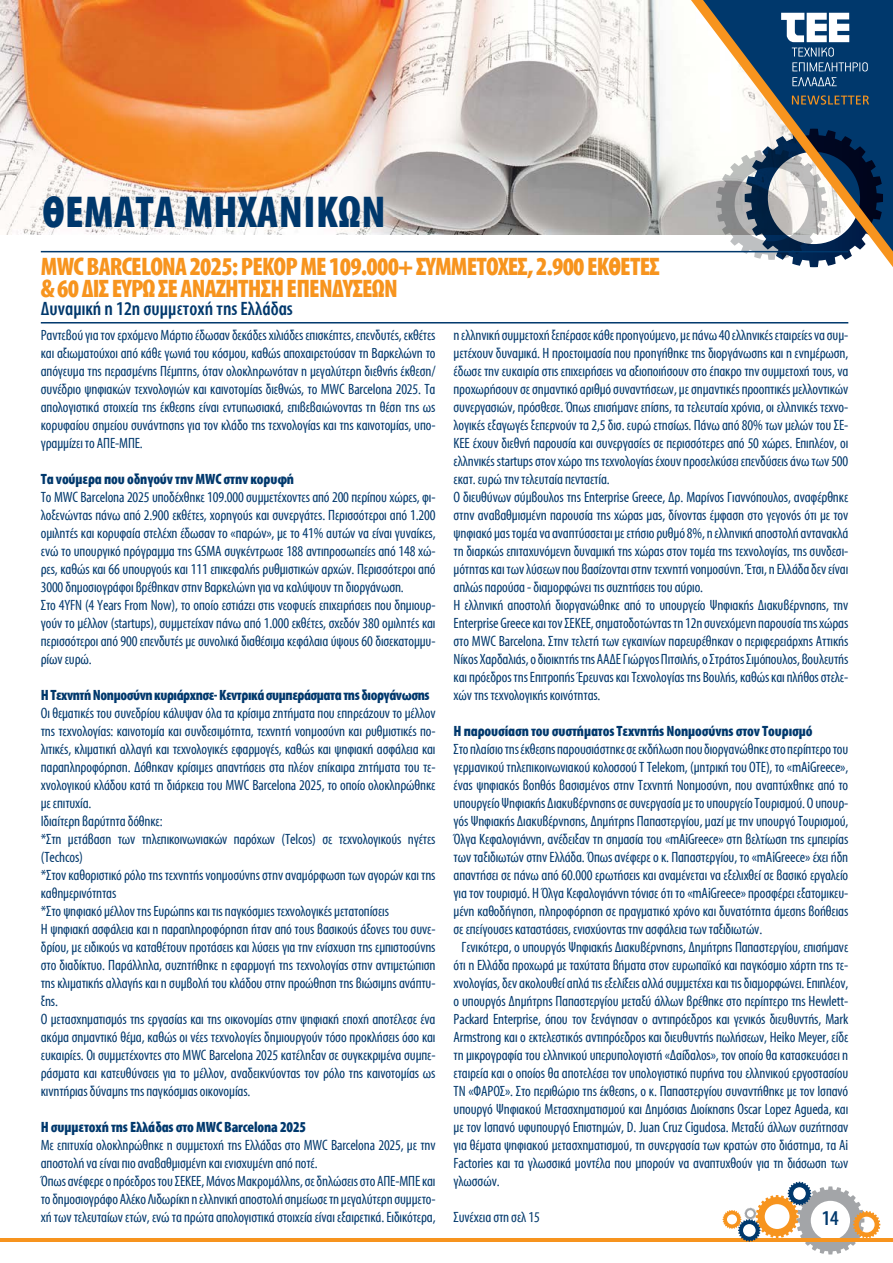
<style>
.page{position:relative;width:893px;height:1263px;background:#fff}
.page>*{position:absolute;margin:0;border:0;box-sizing:border-box;transform-origin:0 0}
.t1{font:700 45px "Myriad Condensed Greek";letter-spacing:.01em;color:#00386c}
.t2{font:700 25.5px/22.5px "Myriad Condensed Greek";letter-spacing:-.03em;color:#f7941e}
.t3{font:500 21px "Myriad Condensed Greek";color:#00386c}
.t4{font:500 19.5px "Myriad Condensed Greek";color:#00386c}
.t5{font:15px/18px "Myriad Condensed Greek";letter-spacing:-.01em;color:#00386c}
.t6{font:700 15px "Myriad Condensed Greek";letter-spacing:-.01em;color:#00386c}
.t7{font:700 15px "Myriad Condensed Greek";letter-spacing:-.03em;color:#00386c}
</style>
<div class="page">
<hr style="left:0;top:1238px;width:893px;height:3px;background:#f7941e">
<svg style="left:723px;top:1182px;width:157px;height:72px"></svg>
<img style="left:0;top:0;width:691px;height:234px">
<svg style="left:691px;top:0;width:202px;height:267px"></svg>
<svg style="left:792px;top:95px;width:77px;height:10px"></svg>
<svg style="left:781px;top:13px;width:87px;height:58px"></svg>
<svg style="left:792px;top:77px;width:45px;height:9px"></svg>
<hr style="left:41px;top:322px;width:807px;height:1px;background:#00386c">
<hr style="left:41px;top:251px;width:807px;height:1px;background:#00386c">
<h1 class="t1" style="left:43px;top:189px;width:345px">ΘΕΜΑΤΑ ΜΗΧΑΝΙΚΩΝ</h1>
<h2 class="t2" style="left:41px;top:256px;width:620px">MWC BARCELONA 2025: ΡΕΚΟΡ ΜΕ 109.000+ ΣΥΜΜΕΤΟΧΕΣ, 2.900 ΕΚΘΕΤΕΣ &amp; 60 ΔΙΣ ΕΥΡΩ ΣΕ ΑΝΑΖΗΤΗΣΗ ΕΠΕΝΔΥΣΕΩΝ</h2>
<h3 class="t4" style="left:41px;top:299px;width:254px">Δυναμική η 12η συμμετοχή της Ελλάδας</h3>
<p class="t5" style="left:41px;top:326px;width:396px;text-align:justify">Ραντεβού για τον ερχόμενο Μάρτιο έδωσαν δεκάδες χιλιάδες επισκέπτες, επενδυτές, εκθέτες και αξιωματούχοι από κάθε γωνιά του κόσμου, καθώς αποχαιρετούσαν τη Βαρκελώνη το απόγευμα της περασμένης Πέμπτης, όταν ολοκληρωνόταν η μεγαλύτερη διεθνής έκθεση/ συνέδριο ψηφιακών τεχνολογιών και καινοτομίας διεθνώς, το MWC Barcelona 2025. Τα απολογιστικά στοιχεία της έκθεσης είναι εντυπωσιακά, επιβεβαιώνοντας τη θέση της ως κορυφαίου σημείου συνάντησης για τον κλάδο της τεχνολογίας και της καινοτομίας, υπο&shy;γραμμίζει το ΑΠΕ-ΜΠΕ.</p>
<p class="t6" style="left:41px;top:471px;width:255px">Τα νούμερα που οδηγούν την MWC στην κορυφή</p>
<p class="t5" style="left:41px;top:488px;width:396px">Το MWC Barcelona 2025 υποδέχθηκε 109.000 συμμετέχοντες από 200 περίπου χώρες, φι&shy;λοξενώντας πάνω από 2.900 εκθέτες, χορηγούς και συνεργάτες. Περισσότεροι από 1.200 ομιλητές και κορυφαία στελέχη έδωσαν το «παρών», με το 41% αυτών να είναι γυναίκες, ενώ το υπουργικό πρόγραμμα της GSMA συγκέντρωσε 188 αντιπροσωπείες από 148 χώ&shy;ρες, καθώς και 66 υπουργούς και 111 επικεφαλής ρυθμιστικών αρχών. Περισσότεροι από 3000 δημοσιογράφοι βρέθηκαν στην Βαρκελώνη για να καλύψουν τη διοργάνωση.<br>Στο 4YFN (4 Years From Now), το οποίο εστιάζει στις νεοφυείς επιχειρήσεις που δημιουρ&shy;γούν το μέλλον (startups), συμμετείχαν πάνω από 1.000 εκθέτες, σχεδόν 380 ομιλητές και περισσότεροι από 900 επενδυτές με συνολικά διαθέσιμα κεφάλαια ύψους 60 δισεκατομμυ&shy;ρίων ευρώ.</p>
<p class="t7" style="left:41px;top:687px;width:390px">Η Τεχνητή Νοημοσύνη κυριάρχησε- Κεντρικά συμπεράσματα της διοργάνωσης</p>
<p class="t5" style="left:41px;top:704px;width:396px">Οι θεματικές του συνεδρίου κάλυψαν όλα τα κρίσιμα ζητήματα που επηρεάζουν το μέλλον της τεχνολογίας: καινοτομία και συνδεσιμότητα, τεχνητή νοημοσύνη και ρυθμιστικές πο&shy;λιτικές, κλιματική αλλαγή και τεχνολογικές εφαρμογές, καθώς και ψηφιακή ασφάλεια και παραπληροφόρηση. Δόθηκαν κρίσιμες απαντήσεις στα πλέον επίκαιρα ζητήματα του τε&shy;χνολογικού κλάδου κατά τη διάρκεια του MWC Barcelona 2025, το οποίο ολοκληρώθηκε με επιτυχία.<br>Ιδιαίτερη βαρύτητα δόθηκε:<br>*Στη μετάβαση των τηλεπικοινωνιακών παρόχων (Telcos) σε τεχνολογικούς ηγέτες (Techcos)<br>*Στον καθοριστικό ρόλο της τεχνητής νοημοσύνης στην αναμόρφωση των αγορών και της καθημερινότητας<br>*Στο ψηφιακό μέλλον της Ευρώπης και τις παγκόσμιες τεχνολογικές μετατοπίσεις<br>Η ψηφιακή ασφάλεια και η παραπληροφόρηση ήταν από τους βασικούς άξονες του συνε&shy;δρίου, με ειδικούς να καταθέτουν προτάσεις και λύσεις για την ενίσχυση της εμπιστοσύνης στο διαδίκτυο. Παράλληλα, συζητήθηκε η εφαρμογή της τεχνολογίας στην αντιμετώπιση της κλιματικής αλλαγής και η συμβολή του κλάδου στην προώθηση της βιώσιμης ανάπτυ&shy;ξης.<br>Ο μετασχηματισμός της εργασίας και της οικονομίας στην ψηφιακή εποχή αποτέλεσε ένα ακόμα σημαντικό θέμα, καθώς οι νέες τεχνολογίες δημιουργούν τόσο προκλήσεις όσο και ευκαιρίες. Οι συμμετέχοντες στο MWC Barcelona 2025 κατέληξαν σε συγκεκριμένα συμπε&shy;ράσματα και κατευθύνσεις για το μέλλον, αναδεικνύοντας τον ρόλο της καινοτομίας ως κινητήριας δύναμης της παγκόσμιας οικονομίας.</p>
<p class="t6" style="left:41px;top:1119px;width:267px">Η συμμετοχή της Ελλάδας στο MWC Barcelona 2025</p>
<p class="t5" style="left:41px;top:1136px;width:396px">Με επιτυχία ολοκληρώθηκε η συμμετοχή της Ελλάδας στο MWC Barcelona 2025, με την αποστολή να είναι πιο αναβαθμισμένη και ενισχυμένη από ποτέ.<br>Όπως ανέφερε ο πρόεδρος του ΣΕΚΕΕ, Μάνος Μακρομάλλης, σε δηλώσεις στο ΑΠΕ-ΜΠΕ και το δημοσιογράφο Αλέκο Λιδωρίκη η ελληνική αποστολή σημείωσε τη μεγαλύτερη συμμετο&shy;χή των τελευταίων ετών, ενώ τα πρώτα απολογιστικά στοιχεία είναι εξαιρετικά. Ειδικότερα,</p>
<p class="t5" style="left:454px;top:326px;width:396px">η ελληνική συμμετοχή ξεπέρασε κάθε προηγούμενο, με πάνω 40 ελληνικές εταιρείες να συμ&shy;μετέχουν δυναμικά. Η προετοιμασία που προηγήθηκε της διοργάνωσης και η ενημέρωση, έδωσε την ευκαιρία στις επιχειρήσεις να αξιοποιήσουν στο έπακρο την συμμετοχή τους, να προχωρήσουν σε σημαντικό αριθμό συναντήσεων, με σημαντικές προοπτικές μελλοντικών συνεργασιών, πρόσθεσε. Όπως επισήμανε επίσης, τα τελευταία χρόνια, οι ελληνικές τεχνο&shy;λογικές εξαγωγές ξεπερνούν τα 2,5 δισ. ευρώ ετησίως. Πάνω από 80% των μελών του ΣΕ-ΚΕΕ έχουν διεθνή παρουσία και συνεργασίες σε περισσότερες από 50 χώρες. Επιπλέον, οι ελληνικές startups στον χώρο της τεχνολογίας έχουν προσελκύσει επενδύσεις άνω των 500 εκατ. ευρώ την τελευταία πενταετία.<br>Ο διευθύνων σύμβουλος της Enterprise Greece, Δρ. Μαρίνος Γιαννόπουλος, αναφέρθηκε στην αναβαθμισμένη παρουσία της χώρας μας, δίνοντας έμφαση στο γεγονός ότι με τον ψηφιακό μας τομέα να αναπτύσσεται με ετήσιο ρυθμό 8%, η ελληνική αποστολή αντανακλά τη διαρκώς επιταχυνόμενη δυναμική της χώρας στον τομέα της τεχνολογίας, της συνδεσι&shy;μότητας και των λύσεων που βασίζονται στην τεχνητή νοημοσύνη. Έτσι, η Ελλάδα δεν είναι απλώς παρούσα - διαμορφώνει τις συζητήσεις του αύριο.<br>Η ελληνική αποστολή διοργανώθηκε από το υπουργείο Ψηφιακής Διακυβέρνησης, την Enterprise Greece και τον ΣΕΚΕΕ, σηματοδοτώντας τη 12η συνεχόμενη παρουσία της χώρας στο MWC Barcelona. Στην τελετή των εγκαινίων παρευρέθηκαν ο περιφερειάρχης Αττικής Νίκος Χαρδαλιάς, ο διοικητής της ΑΑΔΕ Γιώργος Πιτσιλής, ο Στράτος Σιμόπουλος, βουλευτής και πρόεδρος της Επιτροπής Έρευνας και Τεχνολογίας της Βουλής, καθώς και πλήθος στελε&shy;χών της τεχνολογικής κοινότητας.</p>
<p class="t6" style="left:454px;top:723px;width:360px">Η παρουσίαση του συστήματος Τεχνητής Νοημοσύνης στον Τουρισμό</p>
<p class="t5" style="left:454px;top:740px;width:396px">Στο πλαίσιο της έκθεσης παρουσιάστηκε σε εκδήλωση που διοργανώθηκε στο περίπτερο του</p>
<p class="t5" style="left:454px;top:758px;width:396px">γερμανικού τηλεπικοινωνιακού κολοσσού Τ Telekom, (μητρική του ΟΤΕ), το «mAiGreece»,</p>
<p class="t5" style="left:454px;top:776px;width:396px">ένας ψηφιακός βοηθός βασισμένος στην Τεχνητή Νοημοσύνη, που αναπτύχθηκε από το</p>
<p class="t5" style="left:454px;top:794px;width:396px">υπουργείο Ψηφιακής Διακυβέρνησης σε συνεργασία με το υπουργείο Τουρισμού. Ο υπουρ-</p>
<p class="t5" style="left:454px;top:812px;width:396px">γός Ψηφιακής Διακυβέρνησης, Δημήτρης Παπαστεργίου, μαζί με την υπουργό Τουρισμού,</p>
<p class="t5" style="left:454px;top:830px;width:396px">Όλγα Κεφαλογιάννη, ανέδειξαν τη σημασία του «mAiGreece» στη βελτίωση της εμπειρίας</p>
<p class="t5" style="left:454px;top:848px;width:396px">των ταξιδιωτών στην Ελλάδα. Όπως ανέφερε ο κ. Παπαστεργίου, το «mAiGreece» έχει ήδη</p>
<p class="t5" style="left:454px;top:866px;width:396px">απαντήσει σε πάνω από 60.000 ερωτήσεις και αναμένεται να εξελιχθεί σε βασικό εργαλείο</p>
<p class="t5" style="left:454px;top:884px;width:396px">για τον τουρισμό. Η Όλγα Κεφαλογιάννη τόνισε ότι το «mAiGreece» προσφέρει εξατομικευ-</p>
<p class="t5" style="left:454px;top:902px;width:396px">μένη καθοδήγηση, πληροφόρηση σε πραγματικό χρόνο και δυνατότητα άμεσης βοήθειας</p>
<p class="t5" style="left:454px;top:920px;width:310px">σε επείγουσες καταστάσεις, ενισχύοντας την ασφάλεια των ταξιδιωτών.</p>
<p class="t5" style="left:461px;top:938px;width:388px">Γενικότερα, ο υπουργός Ψηφιακής Διακυβέρνησης, Δημήτρης Παπαστεργίου, επισήμανε</p>
<p class="t5" style="left:454px;top:956px;width:396px">ότι η Ελλάδα προχωρά με ταχύτατα βήματα στον ευρωπαϊκό και παγκόσμιο χάρτη της τε-</p>
<p class="t5" style="left:454px;top:974px;width:396px">χνολογίας, δεν ακολουθεί απλά τις εξελίξεις αλλά συμμετέχει και τις διαμορφώνει. Επιπλέον,</p>
<p class="t5" style="left:454px;top:992px;width:396px">ο υπουργός Δημήτρης Παπαστεργίου μεταξύ άλλων βρέθηκε στο περίπτερο της Hewlett-</p>
<p class="t5" style="left:454px;top:1010px;width:396px">Packard Enterprise, όπου τον ξενάγησαν ο αντιπρόεδρος και γενικός διευθυντής, Mark</p>
<p class="t5" style="left:454px;top:1028px;width:396px">Armstrong και ο εκτελεστικός αντιπρόεδρος και διευθυντής πωλήσεων, Heiko Meyer, είδε</p>
<p class="t5" style="left:454px;top:1046px;width:396px">τη μικρογραφία του ελληνικού υπερυπολογιστή «Δαίδαλος», τον οποίο θα κατασκευάσει η</p>
<p class="t5" style="left:454px;top:1064px;width:396px">εταιρεία και ο οποίος θα αποτελέσει τον υπολογιστικό πυρήνα του ελληνικού εργοστασίου</p>
<p class="t5" style="left:454px;top:1082px;width:396px">ΤΝ «ΦΑΡΟΣ». Στο περιθώριο της έκθεσης, ο κ. Παπαστεργίου συναντήθηκε με τον Ισπανό</p>
<p class="t5" style="left:454px;top:1100px;width:396px">υπουργό Ψηφιακού Μετασχηματισμού και Δημόσιας Διοίκησης Oscar Lopez Agueda, και</p>
<p class="t5" style="left:454px;top:1118px;width:396px">με τον Ισπανό υφυπουργό Επιστημών, D. Juan Cruz Cigudosa. Μεταξύ άλλων συζήτησαν</p>
<p class="t5" style="left:454px;top:1136px;width:396px">για θέματα ψηφιακού μετασχηματισμού, τη συνεργασία των κρατών στο διάστημα, τα Ai</p>
<p class="t5" style="left:454px;top:1154px;width:396px">Factories και τα γλωσσικά μοντέλα που μπορούν να αναπτυχθούν για τη διάσωση των</p>
<p class="t5" style="left:454px;top:1172px;width:48px">γλωσσών.</p>
<p class="t5" style="left:454px;top:1208px;width:88px">Συνέχεια στη σελ 15</p>
<h3 class="t3" style="left:822px;top:1208px;width:19px">14</h3>
</div>
